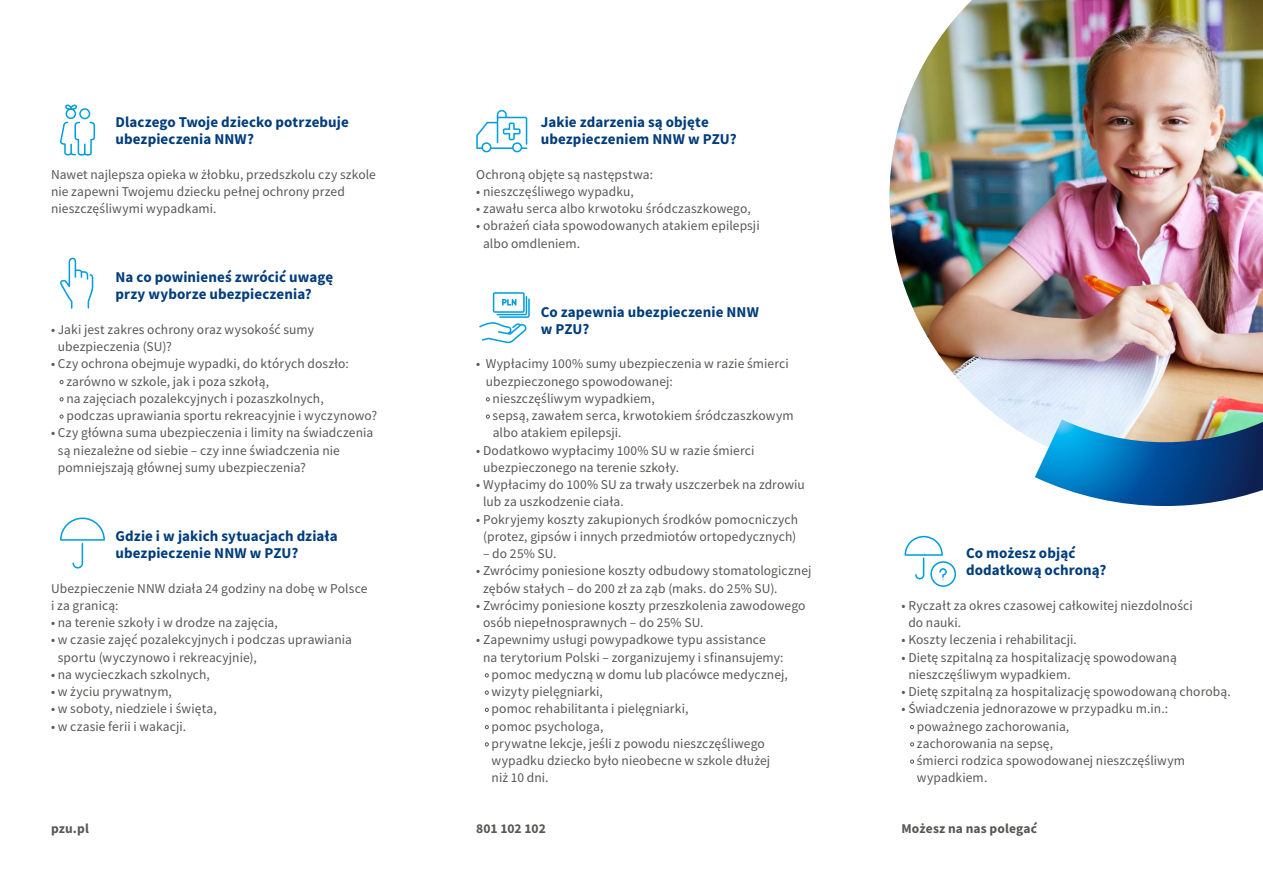
<style>
.page{position:relative;width:1263px;height:893px;background:#fff}
.page>*{position:absolute;margin:0;border:0;box-sizing:border-box;transform-origin:0 0}
.t1{font:700 15px/17.2px "Source Sans Pro";letter-spacing:.005em;color:#003d7c}
.t2{font:13.5px/17.2px "Source Sans Pro";letter-spacing:.005em;color:#575756}
.t3{font:700 13.5px "Source Sans Pro";letter-spacing:.01em;color:#575756}
</style>
<div class="page">
<img style="left:889px;top:0;width:374px;height:440px">
<svg style="left:1035px;top:419px;width:228px;height:87px;background:#4481ac"></svg>
<svg style="left:60px;top:105px;width:35px;height:51px"></svg>
<svg style="left:60px;top:258px;width:33px;height:51px"></svg>
<svg style="left:60px;top:517px;width:45px;height:51px"></svg>
<svg style="left:476px;top:110px;width:51px;height:42px"></svg>
<svg style="left:479px;top:292px;width:51px;height:51px"></svg>
<svg style="left:486px;top:397px;width:4px;height:4px"></svg>
<svg style="left:904px;top:536px;width:52px;height:51px"></svg>
<svg style="left:910px;top:725px;width:4px;height:4px"></svg>
<svg style="left:910px;top:742px;width:4px;height:4px"></svg>
<p class="t1" style="left:116px;top:113px;width:235px">Dlaczego Twoje dziecko potrzebuje ubezpieczenia NNW?</p>
<p class="t2" style="left:51px;top:165px;width:326px">Nawet najlepsza opieka w żłobku, przedszkolu czy szkole nie zapewni Twojemu dziecku pełnej ochrony przed nieszczęśliwymi wypadkami.</p>
<p class="t1" style="left:116px;top:268px;width:219px">Na co powinieneś zwrócić uwagę przy wyborze ubezpieczenia?</p>
<p class="t2" style="left:58px;top:321px;width:258px;text-indent:-7px">• Jaki jest zakres ochrony oraz wysokość sumy ubezpieczenia (SU)?</p>
<p class="t2" style="left:66px;top:355px;width:312px;text-indent:-15px">• Czy ochrona obejmuje wypadki, do których doszło: zarówno w szkole, jak i poza szkołą,<br>na zajęciach pozalekcyjnych i pozaszkolnych,<br>podczas uprawiania sportu rekreacyjnie i wyczynowo?</p>
<p class="t2" style="left:58px;top:424px;width:317px;text-indent:-7px">• Czy główna suma ubezpieczenia i limity na świadczenia są niezależne od siebie – czy inne świadczenia nie pomniejszają głównej sumy ubezpieczenia?</p>
<p class="t1" style="left:116px;top:527px;width:224px">Gdzie i w jakich sytuacjach działa ubezpieczenie NNW w PZU?</p>
<p class="t2" style="left:51px;top:579px;width:318px">Ubezpieczenie NNW działa 24 godziny na dobę w Polsce i za granicą:</p>
<p class="t2" style="left:51px;top:614px;width:228px">• na terenie szkoły i w drodze na zajęcia,</p>
<p class="t2" style="left:58px;top:631px;width:296px;text-indent:-7px">• w czasie zajęć pozalekcyjnych i podczas uprawiania sportu (wyczynowo i rekreacyjnie),</p>
<p class="t2" style="left:51px;top:666px;width:160px">• na wycieczkach szkolnych,</p>
<p class="t2" style="left:51px;top:683px;width:122px">• w życiu prywatnym,</p>
<p class="t2" style="left:51px;top:700px;width:167px">• w soboty, niedziele i święta,</p>
<p class="t2" style="left:51px;top:717px;width:137px">• w czasie ferii i wakacji.</p>
<p class="t1" style="left:541px;top:113px;width:197px">Jakie zdarzenia są objęte ubezpieczeniem NNW w PZU?</p>
<p class="t2" style="left:476px;top:165px;width:178px">Ochroną objęte są następstwa:</p>
<p class="t2" style="left:476px;top:183px;width:159px">• nieszczęśliwego wypadku,</p>
<p class="t2" style="left:476px;top:200px;width:276px">• zawału serca albo krwotoku śródczaszkowego,</p>
<p class="t2" style="left:483px;top:217px;width:278px;text-indent:-7px">• obrażeń ciała spowodowanych atakiem epilepsji albo omdleniem.</p>
<p class="t1" style="left:541px;top:303px;width:220px">Co zapewnia ubezpieczenie NNW w PZU?</p>
<p class="t2" style="left:476px;top:355px;width:314px">• Wypłacimy 100% sumy ubezpieczenia w razie śmierci</p>
<p class="t2" style="left:486px;top:372px;width:188px">ubezpieczonego spowodowanej:</p>
<p class="t2" style="left:493px;top:390px;width:164px">nieszczęśliwym wypadkiem,</p>
<p class="t2" style="left:493px;top:407px;width:302px">sepsą, zawałem serca, krwotokiem śródczaszkowym</p>
<p class="t2" style="left:493px;top:424px;width:130px">albo atakiem epilepsji.</p>
<p class="t2" style="left:483px;top:441px;width:273px;text-indent:-7px">• Dodatkowo wypłacimy 100% SU w razie śmierci ubezpieczonego na terenie szkoły.</p>
<p class="t2" style="left:483px;top:476px;width:323px;text-indent:-7px">• Wypłacimy do 100% SU za trwały uszczerbek na zdrowiu lub za uszkodzenie ciała.</p>
<p class="t2" style="left:476px;top:510px;width:323px;text-align:center">• Pokryjemy koszty zakupionych środków pomocniczych (protez, gipsów i innych przedmiotów ortopedycznych)</p>
<p class="t2" style="left:483px;top:545px;width:75px">– do 25% SU.</p>
<p class="t2" style="left:483px;top:562px;width:330px;text-indent:-7px">• Zwrócimy poniesione koszty odbudowy stomatologicznej zębów stałych – do 200 zł za ząb (maks. do 25% SU).</p>
<p class="t2" style="left:483px;top:597px;width:324px;text-indent:-7px">• Zwrócimy poniesione koszty przeszkolenia zawodowego osób niepełnosprawnych – do 25% SU.</p>
<p class="t2" style="left:476px;top:631px;width:291px">• Zapewnimy usługi powypadkowe typu assistance</p>
<p class="t2" style="left:483px;top:648px;width:302px">na terytorium Polski – zorganizujemy i sfinansujemy:</p>
<p class="t2" style="left:492px;top:666px;width:298px">pomoc medyczną w domu lub placówce medycznej,</p>
<p class="t2" style="left:492px;top:683px;width:113px">wizyty pielęgniarki,</p>
<p class="t2" style="left:492px;top:700px;width:198px">pomoc rehabilitanta i pielęgniarki,</p>
<p class="t2" style="left:492px;top:717px;width:113px">pomoc psychologa,</p>
<p class="t2" style="left:492px;top:735px;width:275px">prywatne lekcje, jeśli z powodu nieszczęśliwego</p>
<p class="t2" style="left:492px;top:752px;width:280px">wypadku dziecko było nieobecne w szkole dłużej</p>
<p class="t2" style="left:492px;top:769px;width:58px">niż 10 dni.</p>
<p class="t1" style="left:966px;top:544px;width:142px">Co możesz objąć dodatkową ochroną?</p>
<p class="t2" style="left:908px;top:597px;width:286px;text-indent:-7px">• Ryczałt za okres czasowej całkowitej niezdolności do nauki.</p>
<p class="t2" style="left:901px;top:631px;width:177px">• Koszty leczenia i rehabilitacji.</p>
<p class="t2" style="left:908px;top:648px;width:270px;text-indent:-7px">• Dietę szpitalną za hospitalizację spowodowaną nieszczęśliwym wypadkiem.</p>
<p class="t2" style="left:901px;top:683px;width:331px">• Dietę szpitalną za hospitalizację spowodowaną chorobą.</p>
<p class="t2" style="left:917px;top:700px;width:270px;text-indent:-15px">• Świadczenia jednorazowe w przypadku m.in.: poważnego zachorowania,<br>zachorowania na sepsę,<br>śmierci rodzica spowodowanej nieszczęśliwym wypadkiem.</p>
<p class="t3" style="left:51px;top:820px;width:39px">pzu.pl</p>
<p class="t3" style="left:476px;top:820px;width:71px">801 102 102</p>
<p class="t3" style="left:901px;top:820px;width:137px">Możesz na nas polegać</p>
</div>
